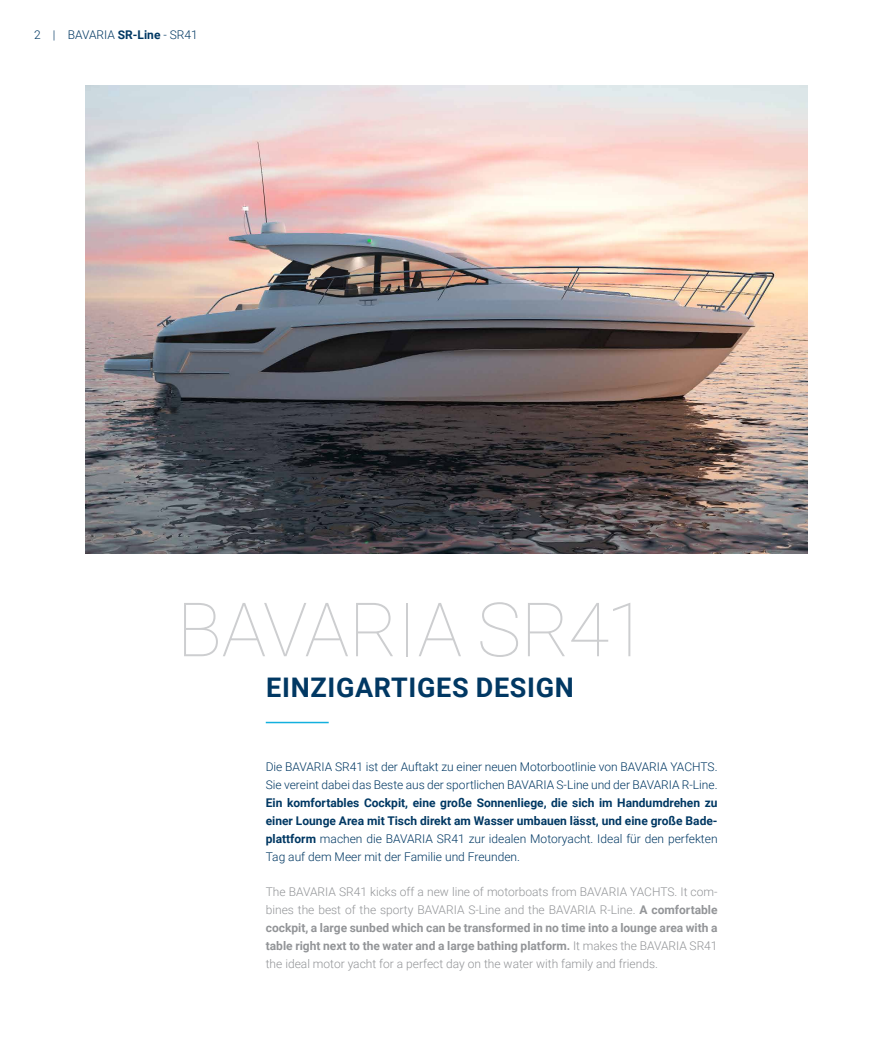
<style>
.page{position:relative;width:893px;height:1063px;background:#fff}
.page>*{position:absolute;margin:0;border:0;box-sizing:border-box;transform-origin:0 0}
.t1{font:100 75px "Roboto";letter-spacing:-.005em;color:#cdced0}
.t2{font:700 27px "Roboto";letter-spacing:.025em;color:#013863}
.Fließtext_DE{font:300 12px/18px "Roboto";color:#013863;text-align:justify}
.Fließtext_EN{font:300 12px/18px "Roboto";color:#939598;text-align:justify}
.s1{font-weight:700}
</style>
<div class="page">
<img style="left:85px;top:85px;width:723px;height:468px">
<hr style="left:266px;top:722px;width:63px;height:1px;background:#13b0de">
<p class="Fließtext_DE" style="left:34px;top:25px;width:165px">2 | BAVARIA <span class="s1">SR-Line</span> - SR41</p>
<h2 class="t1" style="left:177px;top:577px;width:472px">BAVARIA SR41</h2>
<h1 class="t2" style="left:266px;top:668px;width:309px">EINZIGARTIGES DESIGN</h1>
<p class="Fließtext_DE" style="left:266px;top:757px;width:453px">Die BAVARIA SR41 ist der Auftakt zu einer neuen Motorbootlinie von BAVARIA YACHTS.<br>Sie vereint dabei das Beste aus der sportlichen BAVARIA S-Line und der BAVARIA R-Line.<br><span class="s1">Ein komfortables Cockpit, eine große Sonnenliege, die sich im Handumdrehen zu einer Lounge Area mit Tisch direkt am Wasser umbauen lässt, und eine große Bade&shy;plattform</span> machen die BAVARIA SR41 zur idealen Motoryacht. Ideal für den perfekten Tag auf dem Meer mit der Familie und Freunden.</p>
<p class="Fließtext_EN" style="left:266px;top:882px;width:453px">The BAVARIA SR41 kicks off a new line of motorboats from BAVARIA YACHTS. It com&shy;bines the best of the sporty BAVARIA S-Line and the BAVARIA R-Line. <span class="s1">A comfortable cockpit, a large sunbed which can be transformed in no time into a lounge area with a table right next to the water and a large bathing platform.</span> It makes the BAVARIA SR41 the ideal motor yacht for a perfect day on the water with family and friends.</p>
</div>
